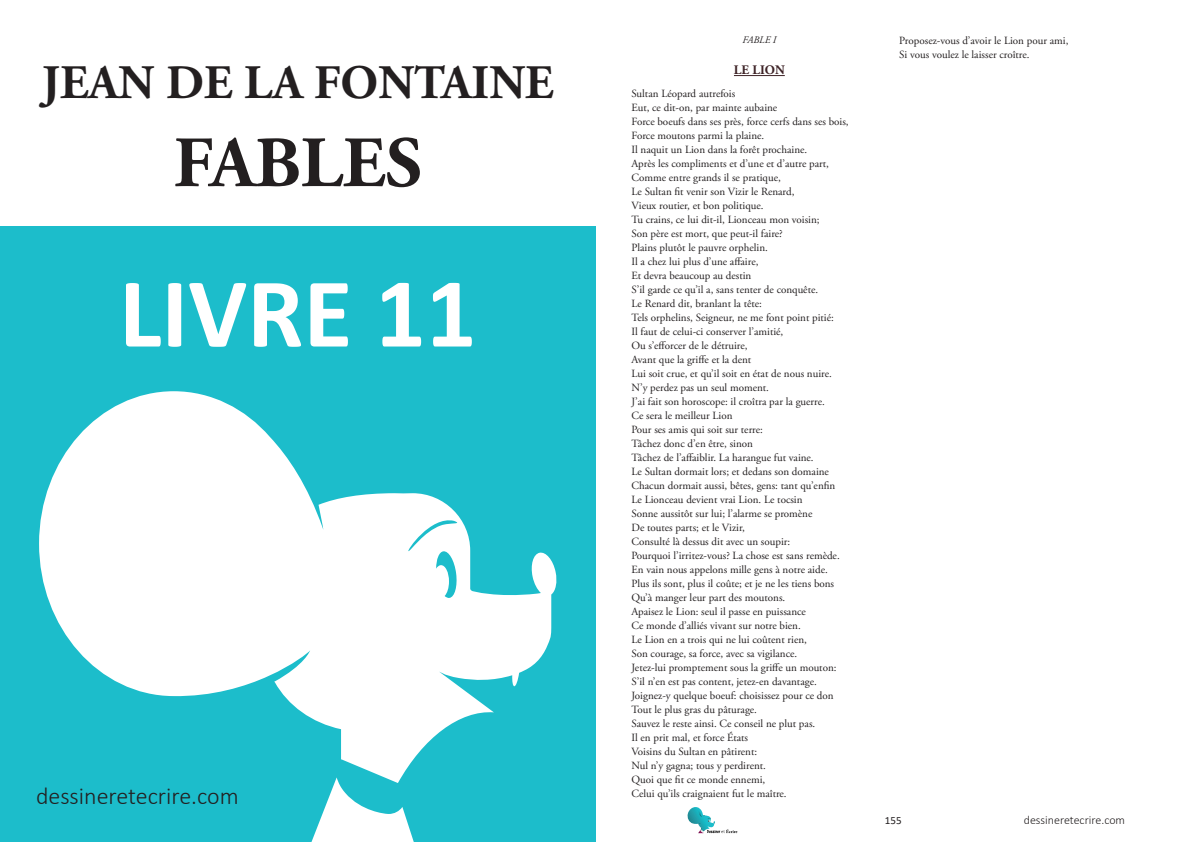
<style>
.page{position:relative;width:1191px;height:842px;background:#fff}
.page>*{position:absolute;margin:0;border:0;box-sizing:border-box;transform-origin:0 0}
.t1{font:700 100px "Calibri";color:#fff}
.t2{font:700 72px "Adobe Garamond Pro";color:#231f20}
.t3{font:700 48px "Adobe Garamond Pro";color:#231f20}
.t4{font:300 24px "Calibri";color:#231f20}
.t5{font:700 13px "Adobe Garamond Pro";color:#3d2226}
.t6{font:300 12px "Calibri";color:#231f20}
.t7{font:11px/14px "Adobe Garamond Pro";color:#231f20}
.t8{font:11px "Calibri";color:#231f20}
.t9{font:italic 10px "Adobe Garamond Pro";color:#231f20}
</style>
<div class="page">
<svg style="left:687px;top:807px;width:50px;height:26px"></svg>
<div style="left:0;top:227px;width:595px;height:615px;background:#1cbdcb"></div>
<svg style="left:311px;top:783px;width:103px;height:59px"></svg>
<svg style="left:39px;top:391px;width:517px;height:392px;fill:#fff"></svg>
<hr style="left:734px;top:75px;width:51px;height:1px;background:#3d2226">
<h3 class="t3" style="left:42px;top:54px;width:513px">JEAN DE LA FONTAINE</h3>
<h2 class="t2" style="left:173px;top:121px;width:250px">FABLES</h2>
<h1 class="t1" style="left:119px;top:243px;width:359px">LIVRE 11</h1>
<h3 class="t4" style="left:36px;top:781px;width:204px">dessineretecrire.com</h3>
<p class="t9" style="left:742px;top:34px;width:35px">FABLE I</p>
<p class="t5" style="left:734px;top:63px;width:52px">LE LION</p>
<p class="t7" style="left:631px;top:87px;width:219px">Sultan Léopard autrefois<br>Eut, ce dit-on, par mainte aubaine<br>Force boeufs dans ses près, force cerfs dans ses bois, Force moutons parmi la plaine.<br>Il naquit un Lion dans la forêt prochaine.<br>Après les compliments et d’une et d’autre part, Comme entre grands il se pratique,<br>Le Sultan fit venir son Vizir le Renard,<br>Vieux routier, et bon politique.<br>Tu crains, ce lui dit-il, Lionceau mon voisin;<br>Son père est mort, que peut-il faire?<br>Plains plutôt le pauvre orphelin.<br>Il a chez lui plus d’une affaire,<br>Et devra beaucoup au destin<br>S’il garde ce qu’il a, sans tenter de conquête.<br>Le Renard dit, branlant la tête:<br>Tels orphelins, Seigneur, ne me font point pitié:<br>Il faut de celui-ci conserver l’amitié,<br>Ou s’efforcer de le détruire,<br>Avant que la griffe et la dent<br>Lui soit crue, et qu’il soit en état de nous nuire.<br>N’y perdez pas un seul moment.<br>J’ai fait son horoscope: il croîtra par la guerre.<br>Ce sera le meilleur Lion<br>Pour ses amis qui soit sur terre:<br>Tâchez donc d’en être, sinon<br>Tâchez de l’affaiblir. La harangue fut vaine.<br>Le Sultan dormait lors; et dedans son domaine Chacun dormait aussi, bêtes, gens: tant qu’enfin<br>Le Lionceau devient vrai Lion. Le tocsin<br>Sonne aussitôt sur lui; l’alarme se promène<br>De toutes parts; et le Vizir,<br>Consulté là dessus dit avec un soupir:<br>Pourquoi l’irritez-vous? La chose est sans remède.<br>En vain nous appelons mille gens à notre aide.<br>Plus ils sont, plus il coûte; et je ne les tiens bons Qu’à manger leur part des moutons.<br>Apaisez le Lion: seul il passe en puissance<br>Ce monde d’alliés vivant sur notre bien.<br>Le Lion en a trois qui ne lui coûtent rien,<br>Son courage, sa force, avec sa vigilance.<br>Jetez-lui promptement sous la griffe un mouton:<br>S’il n’en est pas content, jetez-en davantage.<br>Joignez-y quelque boeuf: choisissez pour ce don Tout le plus gras du pâturage.<br>Sauvez le reste ainsi. Ce conseil ne plut pas.<br>Il en prit mal, et force États<br>Voisins du Sultan en pâtirent:<br>Nul n’y gagna; tous y perdirent.<br>Quoi que fit ce monde ennemi,<br>Celui qu’ils craignaient fut le maître.</p>
<p class="t7" style="left:899px;top:34px;width:171px">Proposez-vous d’avoir le Lion pour ami,<br>Si vous voulez le laisser croître.</p>
<p class="t8" style="left:885px;top:812px;width:18px">155</p>
<p class="t6" style="left:1023px;top:813px;width:103px">dessineretecrire.com</p>
</div>
